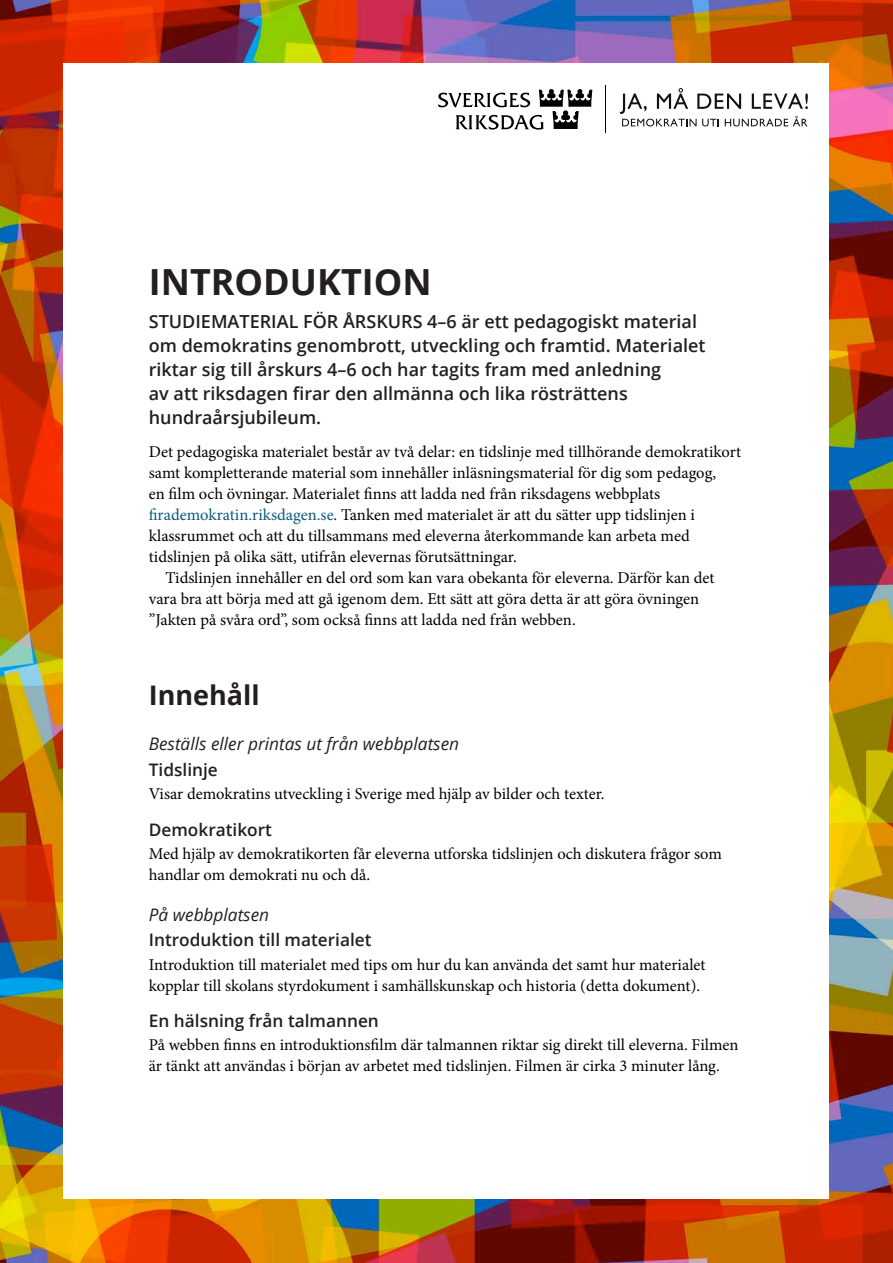
<style>
.page{position:relative;width:893px;height:1263px;background:#fff}
.page>*{position:absolute;margin:0;border:0;box-sizing:border-box;transform-origin:0 0}
.Rubrik_1{font:700 36px "Open Sans";color:#231f20}
.Rubrik_2{font:700 27px "Open Sans";color:#231f20}
.Ingress{font:600 18px/24px "Open Sans";color:#231f20}
.Mellis{font:600 17.25px "Open Sans";color:#231f20}
.Mellis-2{font:italic 17.25px "Open Sans";color:#231f20}
.Bröd{font:16.5px/21px "Minion Pro";color:#000}
.s1{color:#0a5a7e}
.s2{color:#231f20}
</style>
<div class="page">
<img style="left:0;top:0;width:893px;height:1263px">
<div style="left:64px;top:64px;width:765px;height:1135px;background:#fff"></div>
<hr style="left:605px;top:85px;width:1px;height:48px;background:#000001">
<svg style="left:438px;top:89px;width:154px;height:41px"></svg>
<svg style="left:620px;top:88px;width:188px;height:38px"></svg>
<p class="Rubrik_1" style="left:149px;top:257px;width:284px">INTRODUKTION</p>
<p class="Ingress" style="left:149px;top:309px;width:558px">STUDIEMATERIAL FÖR ÅRSKURS 4–6 är ett pedagogiskt material om demokratins genombrott, utveckling och framtid. Materialet riktar sig till årskurs 4–6 och har tagits fram med anledning<br>av att riksdagen firar den allmänna och lika rösträttens hundraårsjubileum.</p>
<p class="Bröd" style="left:149px;top:441px;width:594px">Det pedagogiska materialet består av två delar: en tidslinje med tillhörande demokratikort samt kompletterande material som innehåller inläsningsmaterial för dig som pedagog,<br>en film och övningar. Materialet finns att ladda ned från riksdagens webbplats <span class="s1">firademokratin.riksdagen.se</span><span class="s2">.</span> Tanken med materialet är att du sätter upp tidslinjen i klassrummet och att du tillsammans med eleverna återkommande kan arbeta med tidslinjen på olika sätt, utifrån elevernas förutsättningar.</p>
<p class="Bröd" style="left:149px;top:567px;width:567px;text-indent:16px">Tidslinjen innehåller en del ord som kan vara obekanta för eleverna. Därför kan det vara bra att börja med att gå igenom dem. Ett sätt att göra detta är att göra övningen ”Jakten på svåra ord”, som också finns att ladda ned från webben.</p>
<p class="Rubrik_2" style="left:149px;top:676px;width:112px">Innehåll</p>
<p class="Mellis-2" style="left:149px;top:732px;width:312px">Beställs eller printas ut från webbplatsen</p>
<p class="Mellis" style="left:149px;top:758px;width:71px">Tidslinje</p>
<p class="Bröd" style="left:149px;top:783px;width:457px">Visar demokratins utveckling i Sverige med hjälp av bilder och texter.</p>
<p class="Mellis" style="left:149px;top:818px;width:125px">Demokratikort</p>
<p class="Bröd" style="left:149px;top:843px;width:575px">Med hjälp av demokratikorten får eleverna utforska tidslinjen och diskutera frågor som handlar om demokrati nu och då.</p>
<p class="Mellis-2" style="left:149px;top:902px;width:122px">På webbplatsen</p>
<p class="Mellis" style="left:149px;top:928px;width:224px">Introduktion till materialet</p>
<p class="Bröd" style="left:149px;top:954px;width:558px">Introduktion till materialet med tips om hur du kan använda det samt hur materialet kopplar till skolans styrdokument i samhällskunskap och historia (detta dokument).</p>
<p class="Mellis" style="left:149px;top:1009px;width:232px">En hälsning från talmannen</p>
<p class="Bröd" style="left:149px;top:1034px;width:591px">På webben finns en introduktionsfilm där talmannen riktar sig direkt till eleverna. Filmen är tänkt att användas i början av arbetet med tidslinjen. Filmen är cirka 3 minuter lång.</p>
</div>
